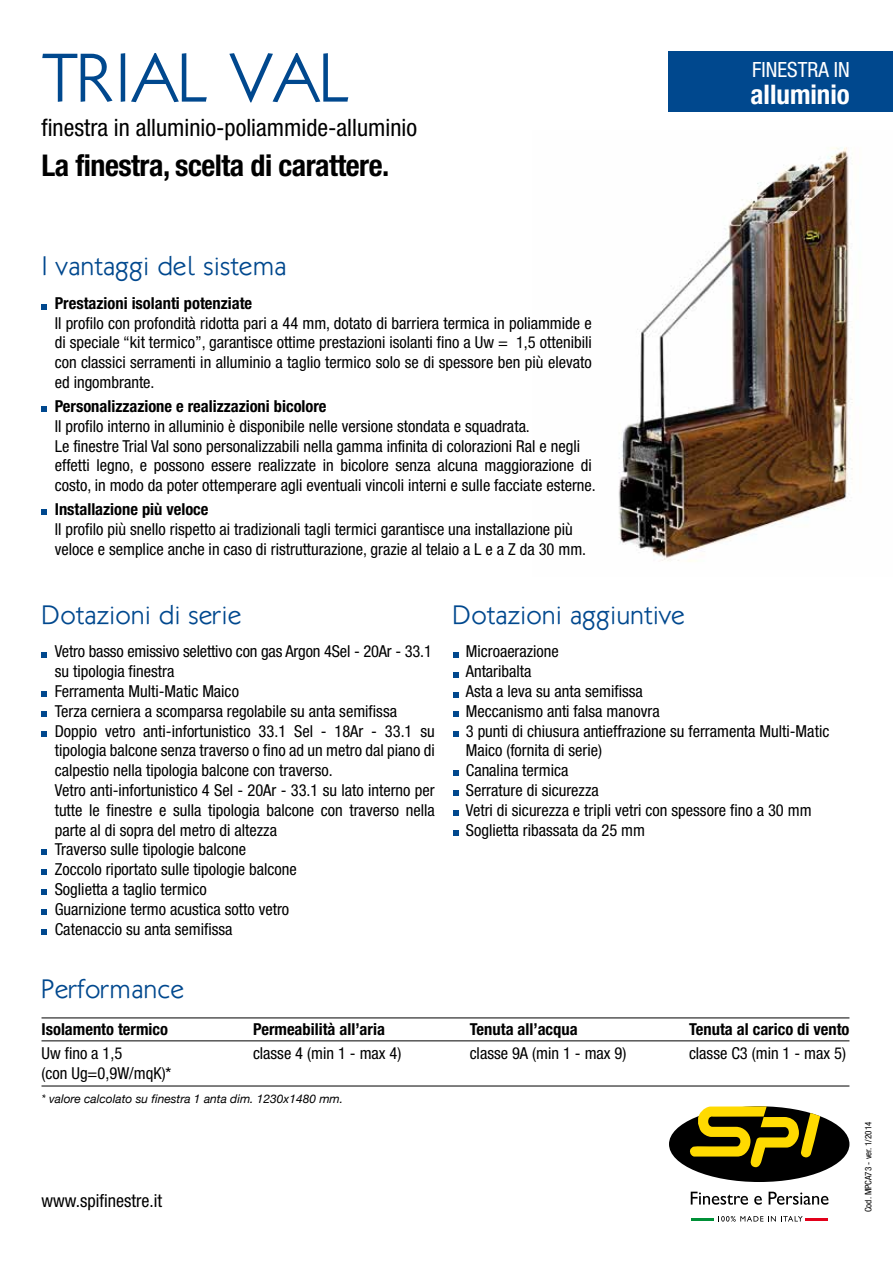
<style>
.page{position:relative;width:893px;height:1263px;background:#fff}
.page>*{position:absolute;margin:0;border:0;box-sizing:border-box;transform-origin:0 0}
.t1{font:300 69px "Klill";color:#00488e}
.t2{font:700 condensed 30px "Helvetica Neue";letter-spacing:-.015em;color:#000}
.t3{font:300 27px "Klill";color:#00488e}
.t4{font:700 condensed 27px "Helvetica Neue";color:#fff}
.t5{font:condensed 24px "Helvetica Neue";color:#000}
.t6{font:condensed 21px "Helvetica Neue";color:#fff}
.t7{font:condensed 18px "Helvetica Neue";color:#000}
.t8{font:condensed 16.5px/19.8px "Helvetica Neue";color:#000}
.t9{font:700 condensed 16.5px "Helvetica Neue";color:#000}
.t10{font:italic 12px "Helvetica Neue";color:#000}
.t11{font:condensed 9px "Helvetica Neue";color:#000}
</style>
<div class="page">
<img style="left:618px;top:147px;width:235px;height:415px">
<div style="left:669px;top:1106px;width:180px;height:76px;background:#000;border-radius:50%"></div>
<svg style="left:689px;top:1106px;width:131px;height:61px"></svg>
<svg style="left:691px;top:1192px;width:57px;height:13px"></svg>
<svg style="left:754px;top:1196px;width:8px;height:9px"></svg>
<svg style="left:769px;top:1192px;width:59px;height:13px"></svg>
<svg style="left:718px;top:1216px;width:85px;height:5px"></svg>
<hr style="left:691px;top:1218px;width:23px;height:2px;background:#009037">
<hr style="left:805px;top:1218px;width:23px;height:2px;background:#e2001a">
<hr style="left:42px;top:1017px;width:807px;height:1px;background:#000">
<hr style="left:42px;top:1040px;width:807px;height:1px;background:#000">
<hr style="left:42px;top:1086px;width:807px;height:1px;background:#000">
<div style="left:668px;top:52px;width:225px;height:60px;background:#00488e"></div>
<svg style="left:42px;top:304px;width:5px;height:6px"></svg>
<svg style="left:42px;top:509px;width:5px;height:6px"></svg>
<svg style="left:42px;top:406px;width:5px;height:6px"></svg>
<svg style="left:42px;top:652px;width:5px;height:6px"></svg>
<svg style="left:42px;top:691px;width:5px;height:6px"></svg>
<svg style="left:42px;top:711px;width:5px;height:6px"></svg>
<svg style="left:42px;top:731px;width:5px;height:6px"></svg>
<svg style="left:42px;top:849px;width:5px;height:6px"></svg>
<svg style="left:42px;top:869px;width:5px;height:6px"></svg>
<svg style="left:42px;top:889px;width:5px;height:6px"></svg>
<svg style="left:42px;top:909px;width:5px;height:6px"></svg>
<svg style="left:42px;top:929px;width:5px;height:6px"></svg>
<svg style="left:453px;top:652px;width:5px;height:6px"></svg>
<svg style="left:453px;top:672px;width:5px;height:6px"></svg>
<svg style="left:453px;top:692px;width:5px;height:5px"></svg>
<svg style="left:453px;top:711px;width:5px;height:6px"></svg>
<svg style="left:453px;top:731px;width:5px;height:6px"></svg>
<svg style="left:453px;top:770px;width:5px;height:6px"></svg>
<svg style="left:453px;top:790px;width:5px;height:6px"></svg>
<svg style="left:453px;top:810px;width:5px;height:6px"></svg>
<svg style="left:453px;top:830px;width:5px;height:6px"></svg>
<h1 class="t1" style="left:42px;top:38px;width:311px">TRIAL VAL</h1>
<h3 class="t5" style="left:42px;top:114px;width:377px">finestra in alluminio-poliammide-alluminio</h3>
<h2 class="t2" style="left:42px;top:147px;width:349px">La finestra, scelta di carattere.</h2>
<p class="t6" style="left:752px;top:57px;width:99px">FINESTRA IN</p>
<h3 class="t4" style="left:750px;top:78px;width:101px">alluminio</h3>
<h3 class="t3" style="left:42px;top:250px;width:247px">I vantaggi del sistema</h3>
<p class="t9" style="left:55px;top:293px;width:199px">Prestazioni isolanti potenziate</p>
<p class="t8" style="left:55px;top:313px;width:539px;text-align:justify">Il profilo con profondità ridotta pari a 44 mm, dotato di barriera termica in poliammide e di speciale “kit termico”, garantisce ottime prestazioni isolanti fino a Uw = 1,5 ottenibili con classici serramenti in alluminio a taglio termico solo se di spessore ben più elevato ed ingombrante.</p>
<p class="t9" style="left:55px;top:396px;width:273px">Personalizzazione e realizzazioni bicolore</p>
<p class="t8" style="left:55px;top:416px;width:543px">Il profilo interno in alluminio è disponibile nelle versione stondata e squadrata.<br>Le finestre Trial Val sono personalizzabili nella gamma infinita di colorazioni Ral e negli effetti legno, e possono essere realizzate in bicolore senza alcuna maggiorazione di costo, in modo da poter ottemperare agli eventuali vincoli interni e sulle facciate esterne.</p>
<p class="t9" style="left:55px;top:499px;width:155px">Installazione più veloce</p>
<p class="t8" style="left:55px;top:519px;width:533px">Il profilo più snello rispetto ai tradizionali tagli termici garantisce una installazione più veloce e semplice anche in caso di ristrutturazione, grazie al telaio a L e a Z da 30 mm.</p>
<h3 class="t3" style="left:42px;top:599px;width:201px">Dotazioni di serie</h3>
<p class="t8" style="left:55px;top:642px;width:382px">Vetro basso emissivo selettivo con gas Argon 4Sel - 20Ar - 33.1 su tipologia finestra<br>Ferramenta Multi-Matic Maico<br>Terza cerniera a scomparsa regolabile su anta semifissa Doppio vetro anti-infortunistico 33.1 Sel - 18Ar - 33.1 su tipologia balcone senza traverso o fino ad un metro dal piano di calpestio nella tipologia balcone con traverso.<br>Vetro anti-infortunistico 4 Sel - 20Ar - 33.1 su lato interno per tutte le finestre e sulla tipologia balcone con traverso nella parte al di sopra del metro di altezza<br>Traverso sulle tipologie balcone<br>Zoccolo riportato sulle tipologie balcone<br>Soglietta a taglio termico<br>Guarnizione termo acustica sotto vetro<br>Catenaccio su anta semifissa</p>
<h3 class="t3" style="left:42px;top:973px;width:144px">Performance</h3>
<p class="t9" style="left:42px;top:1019px;width:128px">Isolamento termico</p>
<p class="t8" style="left:42px;top:1043px;width:131px">Uw fino a 1,5<br>(con Ug=0,9W/mqK)*</p>
<p class="t9" style="left:253px;top:1019px;width:133px">Permeabilità all’aria</p>
<p class="t8" style="left:253px;top:1043px;width:150px">classe 4 (min 1 - max 4)</p>
<p class="t10" style="left:42px;top:1091px;width:303px">* valore calcolato su finestra 1 anta dim. 1230x1480 mm.</p>
<p class="t7" style="left:42px;top:1190px;width:122px">www.spifinestre.it</p>
<h3 class="t3" style="left:453px;top:599px;width:234px">Dotazioni aggiuntive</h3>
<p class="t8" style="left:466px;top:642px;width:365px">Microaerazione<br>Antaribalta<br>Asta a leva su anta semifissa<br>Meccanismo anti falsa manovra<br>3 punti di chiusura antieffrazione su ferramenta Multi-Matic<br>Maico (fornita di serie)<br>Canalina termica<br>Serrature di sicurezza<br>Vetri di sicurezza e tripli vetri con spessore fino a 30 mm<br>Soglietta ribassata da 25 mm</p>
<p class="t9" style="left:470px;top:1019px;width:109px">Tenuta all’acqua</p>
<p class="t8" style="left:470px;top:1043px;width:158px">classe 9A (min 1 - max 9)</p>
<p class="t9" style="left:689px;top:1019px;width:162px">Tenuta al carico di vento</p>
<p class="t8" style="left:689px;top:1043px;width:158px">classe C3 (min 1 - max 5)</p>
<p class="t11" style="left:863px;top:1212px;width:92px;rotate:-90deg">Cod. MPCA73 - ver. 1/2014</p>
</div>
